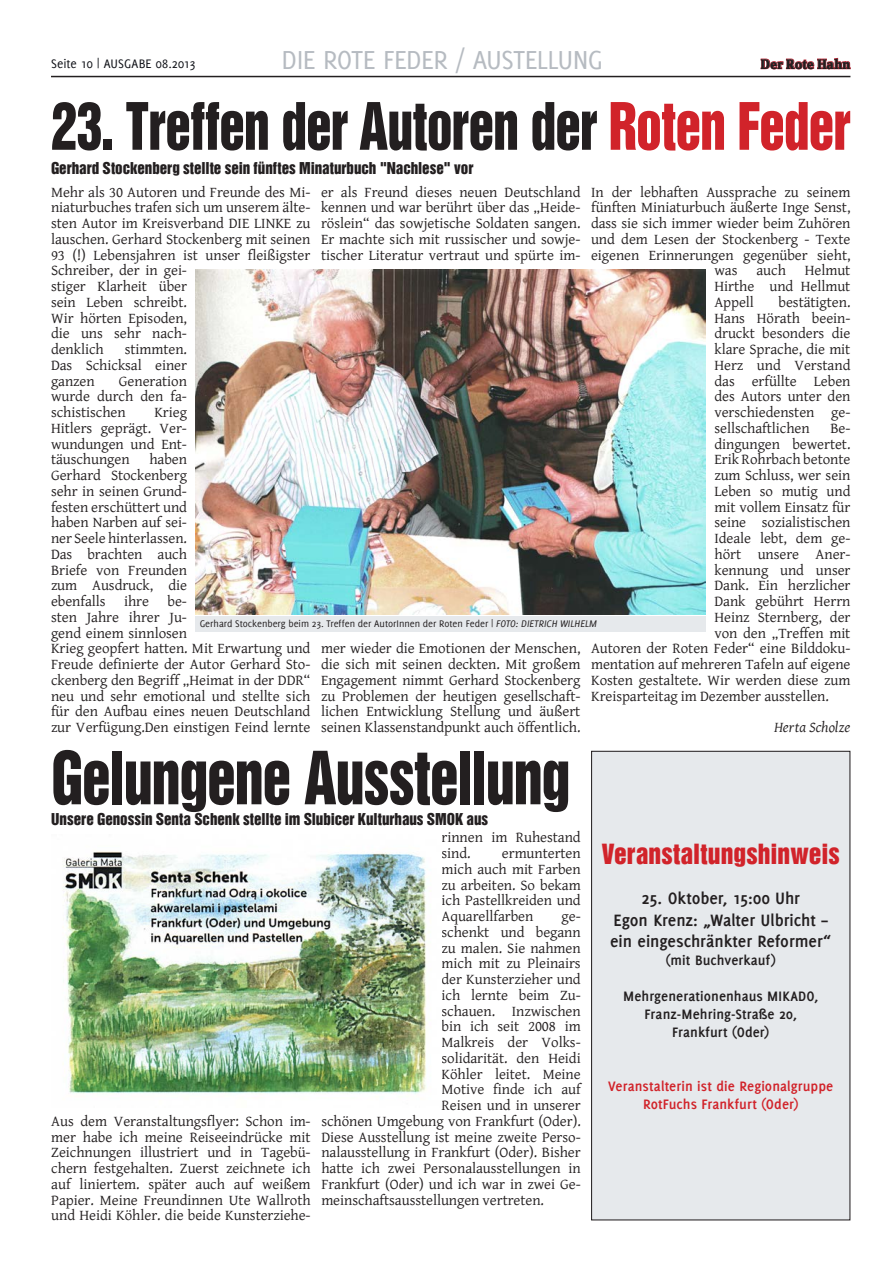
<style>
.page{position:relative;width:893px;height:1263px;background:#fff}
.page>*{position:absolute;margin:0;border:0;box-sizing:border-box;transform-origin:0 0}
.Überschrift_1{font:66.9px "Helvetica Inserat";letter-spacing:-.025em;color:#231f20;scale:.87 1}
.Überschrift_1-2{font:59.7px "Helvetica Inserat";letter-spacing:-.02em;color:#231f20;scale:.87 1}
.t1{font:28.5px "Delicious";letter-spacing:-.025em;color:#b6bbc1}
.t2{font:25.5px "Helvetica Inserat";letter-spacing:.005em;color:#d1232a}
.t3{font:700 18px/21.6px "Delicious";color:#231f20}
.Fließtext_1_dreispal{font:15px/15.8px "Gentium Plus";letter-spacing:-.005em;color:#231f20;text-align:justify}
.Überschrift_1-3{font:15px "Helvetica Inserat";letter-spacing:-.005em;color:#231f20}
.t4{font:700 15px "Delicious";letter-spacing:.005em;color:#231f20}
.t5{font:700 15px/18px "Delicious";letter-spacing:.005em;color:#d1232a;text-align:center}
.Autor_in{font:italic 15px "Gentium Plus";color:#231f20}
.t6{font:800 14.4px "Zine Serif Dis";letter-spacing:-.005em;color:#231f20}
.Seitenkopf_Ausgabe_N{font:13.5px "Delicious";letter-spacing:.005em;color:#0f1117}
.Bildunters{font:10.5px "Delicious";letter-spacing:-.005em;color:#231f20}
.s1{color:#d1232a}
.s2{font-style:italic}
</style>
<div class="page">
<hr style="left:51px;top:76px;width:799px;height:1px;background:#231f20">
<svg style="left:760px;top:58px;width:91px;height:12px"></svg>
<div style="left:592px;top:751px;width:258px;height:469px;background:#e6e9ec"></div>
<div style="left:591px;top:751px;width:259px;height:469px;border:1px solid #231f20"></div>
<img style="left:196px;top:270px;width:510px;height:345px">
<div style="left:196px;top:616px;width:510px;height:15px;background:#e6e9ec"></div>
<img style="left:63px;top:851px;width:367px;height:243px">
<p class="Seitenkopf_Ausgabe_N" style="left:51px;top:56px;width:146px">Seite 10 | AUSGABE 08.2013</p>
<p class="t1" style="left:282px;top:43px;width:323px">DIE ROTE FEDER / AUSTELLUNG</p>
<p class="t6" style="left:761px;top:56px;width:91px">Der Rote Hahn</p>
<p class="Überschrift_1-2" style="left:51px;top:91px;width:920px">23. Treffen der Autoren der <span class="s1">Roten Feder</span></p>
<p class="Überschrift_1-3" style="left:51px;top:159px;width:424px">Gerhard Stockenberg stellte sein fünftes Minaturbuch "Nachlese" vor</p>
<p class="Fließtext_1_dreispal" style="left:321px;top:183px;width:261px">er als Freund dieses neuen Deutschland kennen und war berührt über das „Heide&shy;röslein“ das sowjetische Soldaten sangen.<br>Er machte sich mit russischer und sowje&shy;tischer Literatur vertraut und spürte im-</p>
<p class="Fließtext_1_dreispal" style="left:591px;top:183px;width:261px">In der lebhaften Aussprache zu seinem</p>
<p class="Fließtext_1_dreispal" style="left:591px;top:198px;width:261px">fünften Miniaturbuch äußerte Inge Senst,</p>
<p class="Fließtext_1_dreispal" style="left:591px;top:214px;width:261px">dass sie sich immer wieder beim Zuhören</p>
<p class="Fließtext_1_dreispal" style="left:591px;top:230px;width:261px">und dem Lesen der Stockenberg - Texte</p>
<p class="Fließtext_1_dreispal" style="left:591px;top:246px;width:261px">eigenen Erinnerungen gegenüber sieht,</p>
<p class="Fließtext_1_dreispal" style="left:714px;top:261px;width:25px">was</p>
<p class="Fließtext_1_dreispal" style="left:756px;top:261px;width:31px">auch</p>
<p class="Fließtext_1_dreispal" style="left:51px;top:183px;width:261px;text-align:left">Mehr als 30 Autoren und Freunde des Mi&shy;niaturbuches trafen sich um unserem älte&shy;sten Autor im Kreisverband DIE LINKE zu lauschen. Gerhard Stockenberg mit seinen<br>93 (!) Lebensjahren ist unser fleißigster<br>Schreiber, der in gei-<br>stiger Klarheit über<br>sein Leben schreibt.<br>Wir hörten Episoden,<br>die uns sehr nach-<br>denklich</p>
<p class="Fließtext_1_dreispal" style="left:714px;top:261px;width:137px;text-indent:90px">Helmut Hirthe und Hellmut Appell</p>
<p class="Fließtext_1_dreispal" style="left:714px;top:293px;width:137px;text-indent:64px">bestätigten.<br>Hans Hörath beein&shy;druckt besonders die klare Sprache, die mit Herz und Verstand das erfüllte Leben des Autors unter den verschiedensten ge&shy;sellschaftlichen</p>
<p class="Fließtext_1_dreispal" style="left:51px;top:340px;width:137px;text-indent:74px">stimmten.<br>Das Schicksal einer ganzen</p>
<p class="Fließtext_1_dreispal" style="left:51px;top:372px;width:137px;text-indent:68px">Generation wurde durch den fa&shy;schistischen</p>
<p class="Fließtext_1_dreispal" style="left:51px;top:403px;width:137px;text-indent:103px">Krieg Hitlers geprägt. Ver&shy;wundungen und Ent&shy;täuschungen</p>
<p class="Fließtext_1_dreispal" style="left:830px;top:419px;width:22px">Be-</p>
<p class="Fließtext_1_dreispal" style="left:714px;top:435px;width:138px">dingungen bewertet.</p>
<p class="Fließtext_1_dreispal" style="left:714px;top:450px;width:137px">Erik Rohrbach betonte</p>
<p class="Fließtext_1_dreispal" style="left:714px;top:466px;width:137px">zum Schluss, wer sein</p>
<p class="Fließtext_1_dreispal" style="left:714px;top:482px;width:137px">Leben so mutig und</p>
<p class="Fließtext_1_dreispal" style="left:714px;top:498px;width:137px">mit vollem Einsatz für</p>
<p class="Fließtext_1_dreispal" style="left:714px;top:513px;width:137px">seine sozialistischen</p>
<p class="Fließtext_1_dreispal" style="left:714px;top:529px;width:137px">Ideale lebt, dem ge-</p>
<p class="Fließtext_1_dreispal" style="left:714px;top:545px;width:137px">hört unsere Aner-</p>
<p class="Fließtext_1_dreispal" style="left:714px;top:561px;width:138px">kennung und unser</p>
<p class="Fließtext_1_dreispal" style="left:714px;top:576px;width:137px">Dank. Ein herzlicher</p>
<p class="Fließtext_1_dreispal" style="left:714px;top:592px;width:138px">Dank gebührt Herrn</p>
<p class="Fließtext_1_dreispal" style="left:714px;top:608px;width:137px">Heinz Sternberg, der</p>
<p class="Fließtext_1_dreispal" style="left:714px;top:624px;width:137px">von den „Treffen mit</p>
<p class="Fließtext_1_dreispal" style="left:591px;top:639px;width:261px">Autoren der Roten Feder“ eine Bilddoku-</p>
<p class="Fließtext_1_dreispal" style="left:591px;top:655px;width:261px">mentation auf mehreren Tafeln auf eigene</p>
<p class="Fließtext_1_dreispal" style="left:591px;top:671px;width:261px">Kosten gestaltete. Wir werden diese zum</p>
<p class="Fließtext_1_dreispal" style="left:591px;top:687px;width:239px">Kreisparteitag im Dezember ausstellen.</p>
<p class="Autor_in" style="left:774px;top:713px;width:78px">Herta Scholze</p>
<p class="Fließtext_1_dreispal" style="left:51px;top:450px;width:261px;text-align:left;text-indent:98px">haben<br>Gerhard Stockenberg<br>sehr in seinen Grund-<br>festen erschüttert und<br>haben Narben auf sei-<br>ner Seele hinterlassen.<br>Das brachten auch<br>Briefe von Freunden<br>zum Ausdruck, die<br>ebenfalls ihre be-<br>sten Jahre ihrer Ju-<br>gend einem sinnlosen<br>Krieg geopfert hatten. Mit Erwartung und<br>Freude definierte der Autor Gerhard Sto&shy;ckenberg den Begriff „Heimat in der DDR“ neu und sehr emotional und stellte sich für den Aufbau eines neuen Deutschland zur Verfügung.Den einstigen Feind lernte</p>
<p class="Bildunters" style="left:200px;top:618px;width:399px">Gerhard Stockenberg beim 23. Treffen der AutorInnen der Roten Feder | <span class="s2">FOTO: DIETRICH WILHELM</span></p>
<p class="Fließtext_1_dreispal" style="left:321px;top:639px;width:261px">mer wieder die Emotionen der Menschen, die sich mit seinen deckten. Mit großem Engagement nimmt Gerhard Stockenberg zu Problemen der heutigen gesellschaft&shy;lichen Entwicklung Stellung und äußert seinen Klassenstandpunkt auch öffentlich.</p>
<p class="Überschrift_1" style="left:51px;top:738px;width:598px">Gelungene Ausstellung</p>
<p class="Überschrift_1-3" style="left:51px;top:810px;width:438px">Unsere Genossin Senta Schenk stellte im Slubicer Kulturhaus SMOK aus</p>
<p class="Fließtext_1_dreispal" style="left:51px;top:1112px;width:261px">Aus dem Veranstaltungsflyer: Schon im&shy;mer habe ich meine Reiseeindrücke mit Zeichnungen illustriert und in Tagebü&shy;chern festgehalten. Zuerst zeichnete ich auf liniertem. später auch auf weißem Papier. Meine Freundinnen Ute Wallroth und Heidi Köhler. die beide Kunsterziehe-</p>
<p class="Fließtext_1_dreispal" style="left:442px;top:828px;width:141px">rinnen im Ruhestand sind.</p>
<p class="Fließtext_1_dreispal" style="left:442px;top:844px;width:141px;text-indent:60px">ermunterten mich auch mit Farben zu arbeiten. So bekam ich Pastellkreiden und Aquarellfarben</p>
<p class="Fließtext_1_dreispal" style="left:562px;top:907px;width:21px">ge-</p>
<p class="Fließtext_1_dreispal" style="left:442px;top:923px;width:141px">schenkt und begann</p>
<p class="Fließtext_1_dreispal" style="left:442px;top:939px;width:141px">zu malen. Sie nahmen</p>
<p class="Fließtext_1_dreispal" style="left:442px;top:954px;width:141px">mich mit zu Pleinairs</p>
<p class="Fließtext_1_dreispal" style="left:442px;top:970px;width:141px">der Kunsterzieher und</p>
<p class="Fließtext_1_dreispal" style="left:442px;top:986px;width:141px">ich lernte beim Zu-</p>
<p class="Fließtext_1_dreispal" style="left:442px;top:1002px;width:141px">schauen. Inzwischen</p>
<p class="Fließtext_1_dreispal" style="left:442px;top:1017px;width:141px">bin ich seit 2008 im</p>
<p class="Fließtext_1_dreispal" style="left:442px;top:1033px;width:141px">Malkreis der Volks-</p>
<p class="Fließtext_1_dreispal" style="left:442px;top:1049px;width:141px">solidarität. den Heidi</p>
<p class="Fließtext_1_dreispal" style="left:442px;top:1065px;width:141px">Köhler leitet. Meine</p>
<p class="Fließtext_1_dreispal" style="left:442px;top:1080px;width:141px">Motive finde ich auf</p>
<p class="Fließtext_1_dreispal" style="left:442px;top:1096px;width:141px">Reisen und in unserer</p>
<p class="Fließtext_1_dreispal" style="left:321px;top:1112px;width:261px">schönen Umgebung von Frankfurt (Oder).</p>
<p class="Fließtext_1_dreispal" style="left:321px;top:1128px;width:261px">Diese Ausstellung ist meine zweite Perso-</p>
<p class="Fließtext_1_dreispal" style="left:321px;top:1143px;width:261px">nalausstellung in Frankfurt (Oder). Bisher</p>
<p class="Fließtext_1_dreispal" style="left:321px;top:1159px;width:261px">hatte ich zwei Personalausstellungen in</p>
<p class="Fließtext_1_dreispal" style="left:321px;top:1175px;width:261px">Frankfurt (Oder) und ich war in zwei Ge-</p>
<p class="Fließtext_1_dreispal" style="left:321px;top:1191px;width:224px">meinschaftsausstellungen vertreten.</p>
<p class="t2" style="left:602px;top:839px;width:240px">Veranstaltungshinweis</p>
<p class="t3" style="left:641px;top:887px;width:160px">25. Oktober, 15:00 Uhr</p>
<p class="t3" style="left:610px;top:909px;width:223px">Egon Krenz: „Walter Ulbricht – ein eingeschränkter Reformer“</p>
<p class="t4" style="left:666px;top:952px;width:112px">(mit Buchverkauf)</p>
<p class="t4" style="left:623px;top:988px;width:197px">Mehrgenerationenhaus MIKADO,</p>
<p class="t4" style="left:645px;top:1006px;width:154px">Franz-Mehring-Straße 20,</p>
<p class="t4" style="left:672px;top:1024px;width:99px">Frankfurt (Oder)</p>
<p class="t5" style="left:608px;top:1077px;width:227px">Veranstalterin ist die Regionalgruppe<br>RotFuchs Frankfurt (Oder)</p>
</div>
